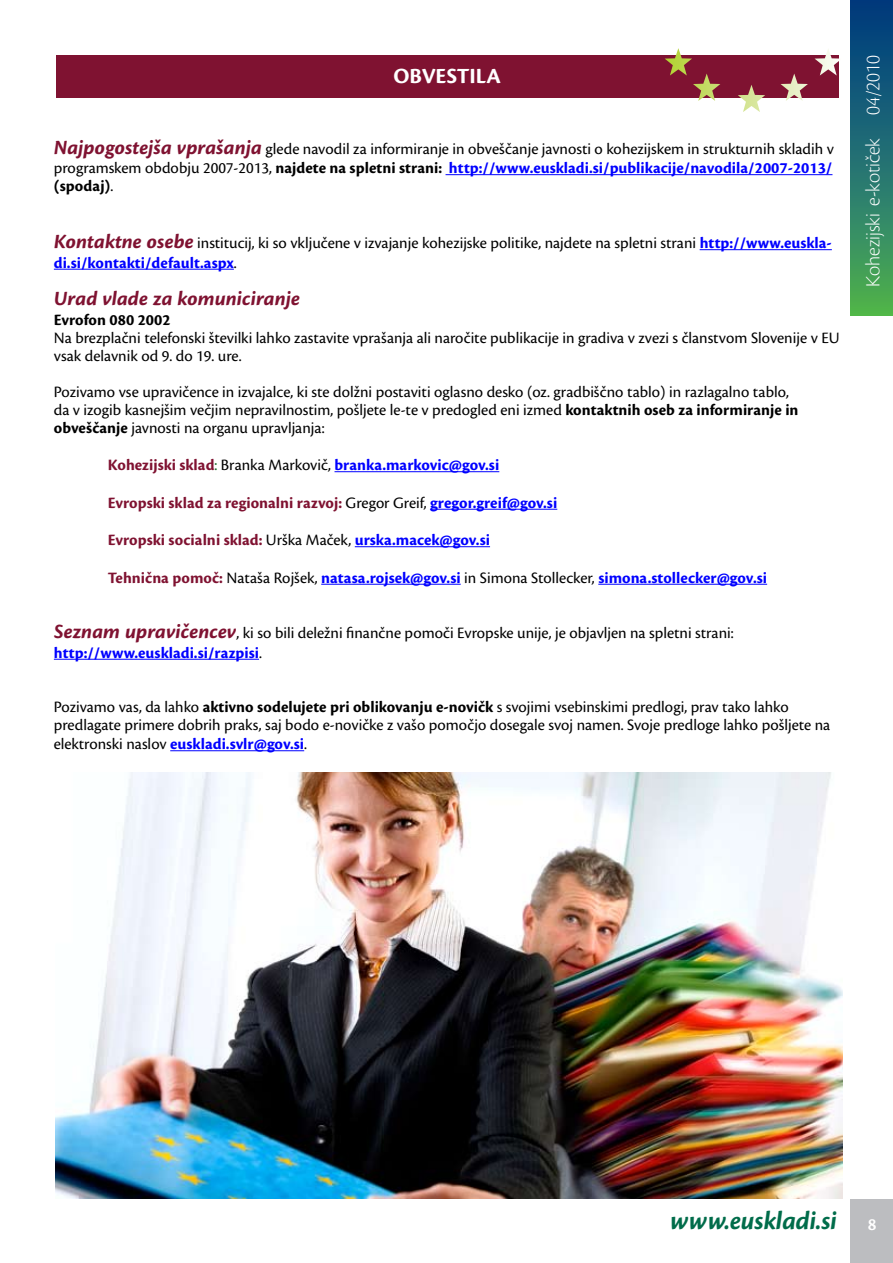
<style>
.page{position:relative;width:893px;height:1263px;background:#fff}
.page>*{position:absolute;margin:0;border:0;box-sizing:border-box;transform-origin:0 0}
.t1{font:27px "Cronos Pro Bold Subh It";color:#006c4a}
.t2{font:700 22.5px "Cronos Pro";color:#fff}
.t3{font:21px "Cronos Pro Lt Disp";color:#fff}
.t4{font:21px "Cronos Pro Bold Capt It";color:#7f1231}
.t5{font:600 18px "Cronos Pro";color:#fff}
.t6{font:16.5px/18px "Cronos Pro";color:#000}
.t7{font:700 16.5px "Cronos Pro";color:#00f}
.t8{font:700 16.5px "Cronos Pro";letter-spacing:.005em;color:#7f1231}
.t9{font:700 16.5px "Cronos Pro";color:#000}
.s1{font-family:"Cronos Pro Bold Capt It";font-size:21px;color:#7f1231}
.s2{font-weight:700}
.s3{font-weight:700;color:#00f}
.s4{font-weight:400}
.s5{color:#7f1231}
.s6{font-weight:400;color:#176727}
.s7{font-weight:400;color:#000}
.s8{color:#00f}
</style>
<div class="page">
<div style="left:850px;top:1199px;width:43px;height:64px;background:#bcbdc0"></div>
<div style="left:57px;top:55px;width:782px;height:43px;background:#7f1231"></div>
<svg style="left:665px;top:48px;width:55px;height:53px"></svg>
<svg style="left:738px;top:85px;width:27px;height:27px"></svg>
<svg style="left:780px;top:74px;width:28px;height:27px"></svg>
<svg style="left:814px;top:49px;width:25px;height:27px"></svg>
<div style="left:850px;top:0;width:43px;height:316px;background:linear-gradient(to bottom,#003586,#4eb054)"></div>
<img style="left:55px;top:772px;width:788px;height:426px">
<hr style="left:446px;top:174px;width:386px;height:1px;background:#00f">
<hr style="left:700px;top:249px;width:132px;height:1px;background:#00f">
<hr style="left:54px;top:269px;width:180px;height:1px;background:#00f">
<hr style="left:334px;top:471px;width:165px;height:1px;background:#00f">
<hr style="left:430px;top:509px;width:127px;height:1px;background:#00f">
<hr style="left:355px;top:546px;width:135px;height:1px;background:#00f">
<hr style="left:321px;top:584px;width:140px;height:1px;background:#00f">
<hr style="left:598px;top:584px;width:169px;height:1px;background:#00f">
<hr style="left:54px;top:659px;width:205px;height:1px;background:#00f">
<hr style="left:170px;top:750px;width:134px;height:1px;background:#00f">
<h2 class="t2" style="left:393px;top:63px;width:109px">OBVESTILA</h2>
<p class="t6" style="left:54px;top:139px;width:781px;line-height:19.5px"><span class="s1">Najpogostejša vprašanja</span> glede navodil za informiranje in obveščanje javnosti o kohezijskem in strukturnih skladih v programskem obdobju 2007-2013, <span class="s2">najdete na spletni strani:</span> <span class="s3">http://www.euskladi.si/publikacije/navodila/2007-2013/</span></p>
<p class="t9" style="left:54px;top:176px;width:61px">(spodaj)<span class="s4">.</span></p>
<p class="t6" style="left:54px;top:233px;width:779px;line-height:19.5px"><span class="s1">Kontaktne osebe</span> institucij, ki so vključene v izvajanje kohezijske politike, najdete na spletni strani <span class="s3">http://www.euskla&shy;di.si/kontakti/default.aspx</span>.</p>
<p class="t4" style="left:54px;top:286px;width:248px">Urad vlade za komuniciranje</p>
<p class="t9" style="left:54px;top:310px;width:118px">Evrofon 080 2002</p>
<p class="t6" style="left:54px;top:328px;width:787px">Na brezplačni telefonski številki lahko zastavite vprašanja ali naročite publikacije in gradiva v zvezi s članstvom Slovenije v EU vsak delavnik od 9. do 19. ure.</p>
<p class="t6" style="left:54px;top:382px;width:746px">Pozivamo vse upravičence in izvajalce, ki ste dolžni postaviti oglasno desko (oz. gradbiščno tablo) in razlagalno tablo, da v izogib kasnejšim večjim nepravilnostim, pošljete le-te v predogled eni izmed <span class="s2">kontaktnih oseb za informiranje in obveščanje</span> javnosti na organu upravljanja:</p>
<p class="t7" style="left:108px;top:455px;width:393px"><span class="s5">Kohezijski sklad</span><span class="s6">:</span> <span class="s7">Branka Markovič,</span> branka.markovic@gov.si</p>
<p class="t8" style="left:108px;top:493px;width:451px">Evropski sklad za regionalni razvoj: <span class="s7">Gregor Greif,</span> <span class="s8">gregor.greif@gov.si</span></p>
<p class="t8" style="left:108px;top:530px;width:384px">Evropski socialni sklad: <span class="s7">Urška Maček,</span> <span class="s8">urska.macek@gov.si</span></p>
<p class="t7" style="left:108px;top:568px;width:661px"><span class="s5">Tehnična pomoč:</span> <span class="s7">Nataša Rojšek,</span> natasa.rojsek@gov.si <span class="s7">in Simona Stollecker,</span> simona.stollecker@gov.si</p>
<p class="t6" style="left:54px;top:623px;width:681px;line-height:19.5px"><span class="s1">Seznam upravičencev</span>, ki so bili deležni finančne pomoči Evropske unije, je objavljen na spletni strani: <span class="s3">http://www.euskladi.si/razpisi</span>.</p>
<p class="t6" style="left:54px;top:697px;width:778px">Pozivamo vas, da lahko <span class="s2">aktivno sodelujete pri oblikovanju e-novičk</span> s svojimi vsebinskimi predlogi, prav tako lahko predlagate primere dobrih praks, saj bodo e-novičke z vašo pomočjo dosegale svoj namen. Svoje predloge lahko pošljete na</p>
<p class="t7" style="left:54px;top:734px;width:255px"><span class="s7">elektronski naslov</span> euskladi.svlr@gov.si<span class="s7">.</span></p>
<p class="t3" style="left:861px;top:287px;width:233px;rotate:-90deg">Kohezijski e-kotiček 04/2010</p>
<h1 class="t1" style="left:670px;top:1205px;width:168px">www.euskladi.si</h1>
<p class="t5" style="left:868px;top:1213px;width:10px">8</p>
</div>
